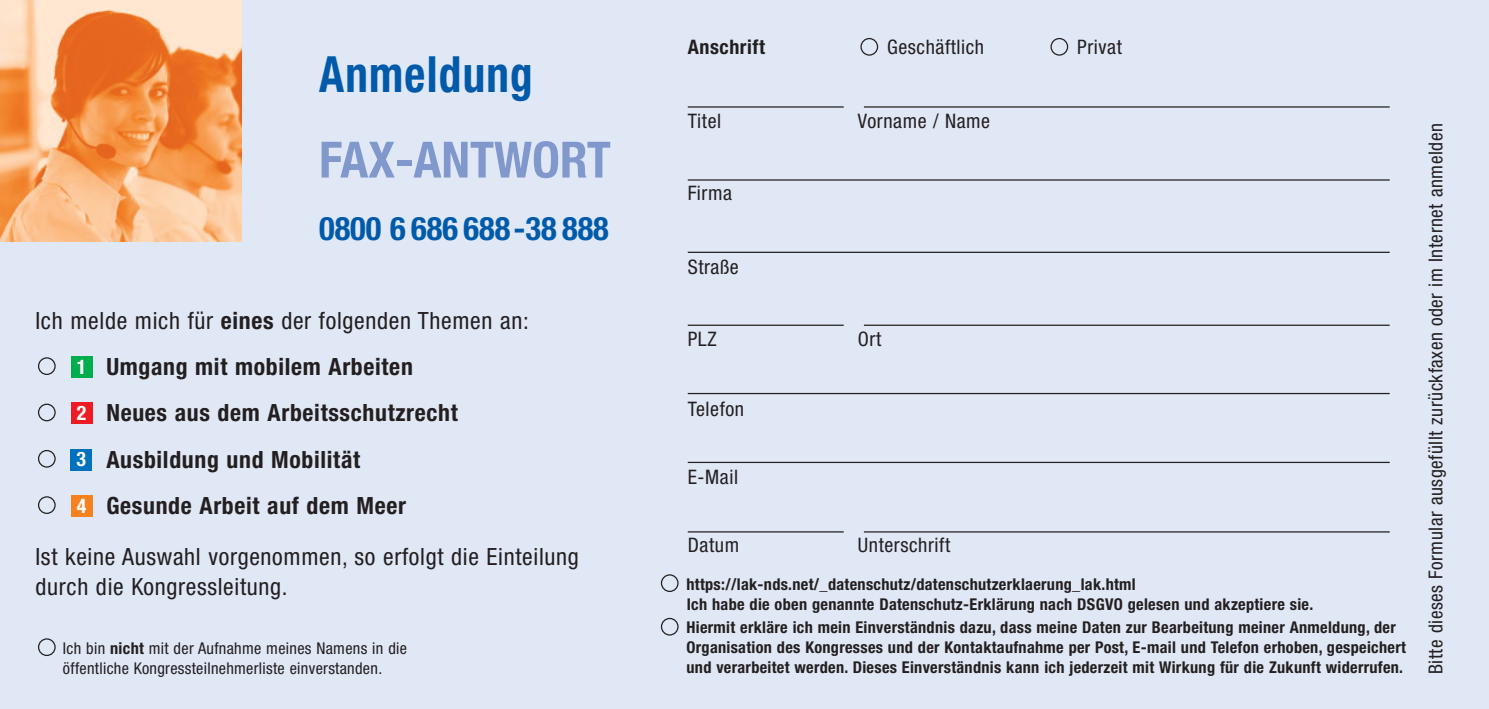
<style>
.page{position:relative;width:1489px;height:709px;background:#fff}
.page>*{position:absolute;margin:0;border:0;box-sizing:border-box;transform-origin:0 0}
.t1{font:700 condensed 50px "Helvetica Neue";color:#8198cd}
.t2{font:700 condensed 50px "Helvetica Neue";letter-spacing:.03em;color:#005aaa;scale:.9 1}
.t3{font:700 condensed 32.5px "Helvetica Neue";color:#005aaa}
.t4{font:700 condensed 23.75px/46.2px "Helvetica Neue";letter-spacing:.03em;color:#231f20}
.t5{font:condensed 23.75px/30px "Helvetica Neue";letter-spacing:.03em;color:#231f20}
.t6{font:condensed 20px "Helvetica Neue";letter-spacing:.03em;color:#231f20}
.t7{font:700 condensed 20px "Helvetica Neue";letter-spacing:.03em;color:#231f20}
.t8{font:700 condensed 20px "Helvetica Neue";color:#fff}
.t9{font:condensed 19.25px "Helvetica Neue";letter-spacing:.03em;color:#231f20}
.t10{font:700 condensed 16.25px/20px "Helvetica Neue";letter-spacing:.02em;color:#231f20}
.t11{font:700 condensed 16.25px/20px "Helvetica Neue";letter-spacing:.02em;color:#231f20}
.t12{font:condensed 16.25px/20px "Helvetica Neue";letter-spacing:.02em;color:#231f20}
.s1{font-weight:400}
.s2{font-weight:700}
</style>
<div class="page">
<div style="left:0;top:0;width:1488px;height:709px;background:#e0e7f5"></div>
<div style="left:38px;top:496px;width:18px;height:18px;border:2px solid #231f20;border-radius:50%"></div>
<div style="left:38px;top:450px;width:18px;height:17px;border:2px solid #231f20;border-radius:50%"></div>
<div style="left:38px;top:403px;width:18px;height:18px;border:2px solid #231f20;border-radius:50%"></div>
<div style="left:38px;top:357px;width:18px;height:18px;border:2px solid #231f20;border-radius:50%"></div>
<div style="left:71px;top:356px;width:21px;height:21px;background:#00ae4d"></div>
<div style="left:71px;top:402px;width:21px;height:22px;background:#ed1c24"></div>
<div style="left:71px;top:449px;width:21px;height:21px;background:#0071bc"></div>
<div style="left:71px;top:495px;width:21px;height:21px;background:#f5821f"></div>
<div style="left:38px;top:638px;width:18px;height:18px;border:2px solid #231f20;border-radius:50%"></div>
<div style="left:661px;top:618px;width:17px;height:17px;border:2px solid #231f20;border-radius:50%"></div>
<div style="left:661px;top:574px;width:17px;height:18px;border:2px solid #231f20;border-radius:50%"></div>
<div style="left:860px;top:38px;width:18px;height:18px;border:2px solid #231f20;border-radius:50%"></div>
<div style="left:1050px;top:38px;width:18px;height:18px;border:2px solid #231f20;border-radius:50%"></div>
<hr style="left:863px;top:106px;width:526px;height:2px;background:#231f20">
<hr style="left:687px;top:106px;width:156px;height:2px;background:#231f20">
<hr style="left:687px;top:179px;width:702px;height:2px;background:#231f20">
<hr style="left:687px;top:252px;width:702px;height:1px;background:#231f20">
<hr style="left:687px;top:393px;width:702px;height:1px;background:#231f20">
<hr style="left:687px;top:462px;width:702px;height:1px;background:#231f20">
<hr style="left:863px;top:324px;width:526px;height:2px;background:#231f20">
<hr style="left:687px;top:324px;width:156px;height:2px;background:#231f20">
<hr style="left:863px;top:531px;width:526px;height:1px;background:#231f20">
<hr style="left:687px;top:531px;width:156px;height:1px;background:#231f20">
<img style="left:0;top:0;width:241px;height:241px">
<h1 class="t2" style="left:319px;top:57px;width:239px">Anmeldung</h1>
<h1 class="t1" style="left:319px;top:142px;width:293px">FAX-ANTWORT</h1>
<h2 class="t3" style="left:319px;top:217px;width:291px">0800 6 686 688-38 888</h2>
<h3 class="t4" style="left:106px;top:299px;width:424px;text-indent:-71px"><span class="s1">Ich melde mich für</span> eines <span class="s1">der folgenden Themen an:<br></span>Umgang mit mobilem Arbeiten<br>Neues aus dem Arbeitsschutzrecht<br>Ausbildung und Mobilität<br>Gesunde Arbeit auf dem Meer</h3>
<h3 class="t5" style="left:35px;top:544px;width:545px">Ist keine Auswahl vorgenommen, so erfolgt die Einteilung durch die Kongressleitung.</h3>
<p class="t8" style="left:77px;top:359px;width:11px">1</p>
<p class="t8" style="left:77px;top:406px;width:11px">2</p>
<p class="t8" style="left:77px;top:452px;width:11px">3</p>
<p class="t8" style="left:77px;top:498px;width:11px">4</p>
<p class="t12" style="left:63px;top:639px;width:345px">Ich bin <span class="s2">nicht</span> mit der Aufnahme meines Namens in die öffentliche Kongressteilnehmerliste einverstanden.</p>
<p class="t7" style="left:687px;top:40px;width:79px">Anschrift</p>
<p class="t6" style="left:887px;top:40px;width:99px">Geschäftlich</p>
<p class="t6" style="left:1077px;top:40px;width:46px">Privat</p>
<p class="t6" style="left:687px;top:114px;width:35px">Titel</p>
<p class="t6" style="left:857px;top:114px;width:134px">Vorname / Name</p>
<p class="t6" style="left:687px;top:186px;width:46px">Firma</p>
<p class="t6" style="left:687px;top:259px;width:52px">Straße</p>
<p class="t6" style="left:687px;top:331px;width:30px">PLZ</p>
<p class="t6" style="left:857px;top:331px;width:25px">Ort</p>
<p class="t6" style="left:687px;top:401px;width:58px">Telefon</p>
<p class="t6" style="left:687px;top:470px;width:52px">E-Mail</p>
<p class="t6" style="left:687px;top:538px;width:53px">Datum</p>
<p class="t6" style="left:857px;top:538px;width:94px">Unterschrift</p>
<p class="t11" style="left:686px;top:575px;width:628px">https://lak-nds.net/_datenschutz/datenschutzerklaerung_lak.html<br>Ich habe die oben genannte Datenschutz-Erklärung nach DSGVO gelesen und akzeptiere sie.</p>
<p class="t10" style="left:686px;top:618px;width:721px">Hiermit erkläre ich mein Einverständnis dazu, dass meine Daten zur Bearbeitung meiner Anmeldung, der<br>Organisation des Kongresses und der Kontaktaufnahme per Post, E-mail und Telefon erhoben, gespeichert und verarbeitet werden. Dieses Einverständnis kann ich jederzeit mit Wirkung für die Zukunft widerrufen.</p>
<p class="t9" style="left:1428px;top:674px;width:552px;rotate:-90deg">Bitte dieses Formular ausgefüllt zurückfaxen oder im Internet anmelden</p>
</div>
